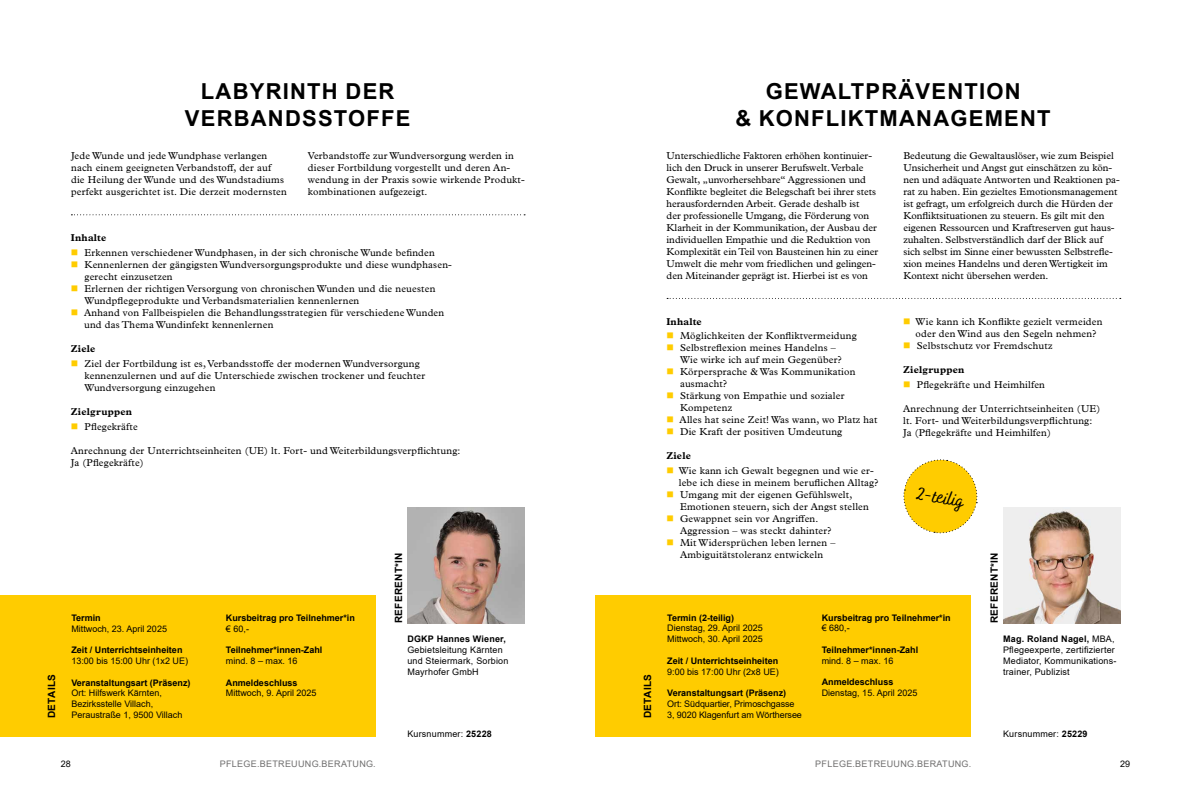
<style>
.page{position:relative;width:1191px;height:794px;background:#fff}
.page>*{position:absolute;margin:0;border:0;box-sizing:border-box;transform-origin:0 0}
.t1{font:700 22px/26.4px "Arial";letter-spacing:.055em;color:#000;text-align:center}
.t2{font:500 18px "Bakerie Smooth Wide";color:#000}
.t3{font:10px/12px "Plantin MT Pro";letter-spacing:.02em;color:#000}
.t4{font:10px/12px "Plantin MT Pro";color:#000}
.t5{font:700 10px "Plantin MT Pro";letter-spacing:.02em;color:#000}
.t6{font:700 10px "Arial";letter-spacing:.035em;color:#000}
.t7{font:9px/10.8px "Arial";color:#000}
.t8{font:700 9px "Arial";color:#000}
.t9{font:9px/10.8px "Arial";letter-spacing:.02em;color:#000}
.t10{font:9px "Arial";letter-spacing:.035em;color:#706f6f}
.t11{font:700 9px "Arial";letter-spacing:.02em;color:#000}
.s1{color:#fc0}
.s2{font-weight:700}
</style>
<div class="page">
<svg style="left:667px;top:298px;width:453px;height:1px"></svg>
<img style="left:1003px;top:507px;width:117px;height:116px">
<div style="left:595px;top:595px;width:376px;height:142px;background:#fc0"></div>
<svg style="left:71px;top:214px;width:454px;height:1px"></svg>
<img style="left:407px;top:507px;width:117px;height:116px">
<div style="left:0;top:595px;width:375px;height:142px;background:#fc0"></div>
<svg style="left:903px;top:459px;width:75px;height:75px"></svg>
<h1 class="t1" style="left:185px;top:78px;width:227px">LABYRINTH DER<br>VERBANDSSTOFFE</h1>
<p class="t3" style="left:71px;top:149px;width:217px">Jede Wunde und jede Wundphase verlangen nach einem geeigneten Verbandstoff, der auf die Heilung der Wunde und des Wundstadiums perfekt ausgerichtet ist. Die derzeit modernsten</p>
<p class="t3" style="left:308px;top:149px;width:218px">Verbandstoffe zur Wundversorgung werden in dieser Fortbildung vorgestellt und deren An&shy;wendung in der Praxis sowie wirkende Produkt&shy;kombinationen aufgezeigt.</p>
<p class="t5" style="left:71px;top:232px;width:37px">Inhalte</p>
<p class="t3" style="left:71px;top:246px;width:365px"><span class="s1">■</span> Erkennen verschiedener Wundphasen, in der sich chronische Wunde befinden</p>
<p class="t3" style="left:84px;top:258px;width:369px;text-indent:-14px"><span class="s1">■</span> Kennenlernen der gängigsten Wundversorgungsprodukte und diese wundphasen&shy;gerecht einzusetzen</p>
<p class="t3" style="left:84px;top:282px;width:352px;text-indent:-14px"><span class="s1">■</span> Erlernen der richtigen Versorgung von chronischen Wunden und die neuesten<br>Wundpflegeprodukte und Verbandsmaterialien kennenlernen</p>
<p class="t3" style="left:84px;top:306px;width:361px;text-indent:-13px"><span class="s1">■</span> Anhand von Fallbeispielen die Behandlungsstrategien für verschiedene Wunden und das Thema Wundinfekt kennenlernen</p>
<p class="t5" style="left:71px;top:342px;width:26px">Ziele</p>
<p class="t3" style="left:84px;top:357px;width:342px;text-indent:-14px"><span class="s1">■</span> Ziel der Fortbildung ist es, Verbandsstoffe der modernen Wundversorgung kennenzulernen und auf die Unterschiede zwischen trockener und feuchter<br>Wundversorgung einzugehen</p>
<p class="t5" style="left:71px;top:405px;width:63px">Zielgruppen</p>
<p class="t3" style="left:71px;top:420px;width:68px"><span class="s1">■</span> Pflegekräfte</p>
<p class="t3" style="left:71px;top:444px;width:391px">Anrechnung der Unterrichtseinheiten (UE) lt. Fort- und Weiterbildungsverpflichtung:<br>Ja (Pflegekräfte)</p>
<p class="t6" style="left:45px;top:718px;width:45px;rotate:-90deg">DETAILS</p>
<p class="t8" style="left:71px;top:611px;width:31px">Termin</p>
<p class="t7" style="left:71px;top:623px;width:97px">Mittwoch, 23. April 2025</p>
<p class="t8" style="left:71px;top:643px;width:113px">Zeit / Unterrichtseinheiten</p>
<p class="t7" style="left:71px;top:655px;width:118px">13:00 bis 15:00 Uhr (1x2 UE)</p>
<p class="t8" style="left:71px;top:676px;width:121px">Veranstaltungsart (Präsenz)</p>
<p class="t7" style="left:71px;top:688px;width:112px">Ort: Hilfswerk Kärnten,<br>Bezirksstelle Villach,<br>Peraustraße 1, 9500 Villach</p>
<p class="t8" style="left:226px;top:611px;width:130px">Kursbeitrag pro Teilnehmer*in</p>
<p class="t7" style="left:226px;top:623px;width:25px">€ 60,-</p>
<p class="t8" style="left:226px;top:643px;width:98px">Teilnehmer*innen-Zahl</p>
<p class="t7" style="left:226px;top:655px;width:73px">mind. 8 – max. 16</p>
<p class="t8" style="left:226px;top:676px;width:73px">Anmeldeschluss</p>
<p class="t7" style="left:226px;top:688px;width:92px">Mittwoch, 9. April 2025</p>
<p class="t6" style="left:391px;top:623px;width:72px;rotate:-90deg">REFERENT*IN</p>
<p class="t11" style="left:407px;top:632px;width:100px">DGKP Hannes Wiener,</p>
<p class="t9" style="left:407px;top:644px;width:102px">Gebietsleitung Kärnten und Steiermark, Sorbion<br>Mayrhofer GmbH</p>
<p class="t9" style="left:407px;top:728px;width:86px">Kursnummer: <span class="s2">25228</span></p>
<p class="t6" style="left:640px;top:718px;width:45px;rotate:-90deg">DETAILS</p>
<h1 class="t1" style="left:735px;top:78px;width:317px">GEWALTPRÄVENTION<br>&amp; KONFLIKTMANAGEMENT</h1>
<p class="t4" style="left:666px;top:149px;width:213px">Unterschiedliche Faktoren erhöhen kontinuier&shy;lich den Druck in unserer Berufswelt. Verbale Gewalt, „unvorhersehbare“ Aggressionen und Konflikte begleitet die Belegschaft bei ihrer stets herausfordernden Arbeit. Gerade deshalb ist<br>der professionelle Umgang, die Förderung von Klarheit in der Kommunikation, der Ausbau der individuellen Empathie und die Reduktion von Komplexität ein Teil von Bausteinen hin zu einer Umwelt die mehr vom friedlichen und gelingen&shy;den Miteinander geprägt ist. Hierbei ist es von</p>
<p class="t4" style="left:903px;top:149px;width:218px">Bedeutung die Gewaltauslöser, wie zum Beispiel Unsicherheit und Angst gut einschätzen zu kön&shy;nen und adäquate Antworten und Reaktionen pa&shy;rat zu haben. Ein gezieltes Emotionsmanagement ist gefragt, um erfolgreich durch die Hürden der Konfliktsituationen zu steuern. Es gilt mit den eigenen Ressourcen und Kraftreserven gut haus&shy;zuhalten. Selbstverständlich darf der Blick auf sich selbst im Sinne einer bewussten Selbstrefle&shy;xion meines Handelns und deren Wertigkeit im Kontext nicht übersehen werden.</p>
<p class="t5" style="left:666px;top:315px;width:37px">Inhalte</p>
<p class="t3" style="left:666px;top:330px;width:192px"><span class="s1">■</span> Möglichkeiten der Konfliktvermeidung</p>
<p class="t3" style="left:680px;top:342px;width:163px;text-indent:-14px"><span class="s1">■</span> Selbstreflexion meines Handelns –<br>Wie wirke ich auf mein Gegenüber?</p>
<p class="t3" style="left:680px;top:366px;width:177px;text-indent:-14px"><span class="s1">■</span> Körpersprache &amp; Was Kommunikation ausmacht?</p>
<p class="t3" style="left:680px;top:390px;width:166px;text-indent:-14px"><span class="s1">■</span> Stärkung von Empathie und sozialer<br>Kompetenz</p>
<p class="t3" style="left:666px;top:414px;width:213px"><span class="s1">■</span> Alles hat seine Zeit! Was wann, wo Platz hat</p>
<p class="t3" style="left:666px;top:426px;width:177px"><span class="s1">■</span> Die Kraft der positiven Umdeutung</p>
<p class="t5" style="left:666px;top:450px;width:26px">Ziele</p>
<p class="t3" style="left:679px;top:465px;width:201px;text-indent:-12px"><span class="s1">■</span> Wie kann ich Gewalt begegnen und wie er&shy;lebe ich diese in meinem beruflichen Alltag?</p>
<p class="t3" style="left:680px;top:489px;width:190px;text-indent:-14px"><span class="s1">■</span> Umgang mit der eigenen Gefühlswelt,<br>Emotionen steuern, sich der Angst stellen</p>
<p class="t3" style="left:680px;top:513px;width:153px;text-indent:-14px"><span class="s1">■</span> Gewappnet sein vor Angriffen.<br>Aggression – was steckt dahinter?</p>
<p class="t3" style="left:666px;top:537px;width:170px;text-align:center"><span class="s1">■</span> Mit Widersprüchen leben lernen –<br>Ambiguitätstoleranz entwickeln</p>
<p class="t3" style="left:915px;top:316px;width:188px;text-indent:-12px"><span class="s1">■</span> Wie kann ich Konflikte gezielt vermeiden oder den Wind aus den Segeln nehmen?</p>
<p class="t3" style="left:903px;top:340px;width:151px"><span class="s1">■</span> Selbstschutz vor Fremdschutz</p>
<p class="t5" style="left:903px;top:364px;width:63px">Zielgruppen</p>
<p class="t3" style="left:903px;top:379px;width:143px"><span class="s1">■</span> Pflegekräfte und Heimhilfen</p>
<p class="t3" style="left:903px;top:403px;width:199px">Anrechnung der Unterrichtseinheiten (UE) lt. Fort- und Weiterbildungsverpflichtung:<br>Ja (Pflegekräfte und Heimhilfen)</p>
<h2 class="t2" style="left:919px;top:482px;width:49px;rotate:10deg">2-teilig</h2>
<p class="t6" style="left:987px;top:623px;width:72px;rotate:-90deg">REFERENT*IN</p>
<p class="t8" style="left:667px;top:611px;width:68px">Termin (2-teilig)</p>
<p class="t7" style="left:667px;top:622px;width:97px">Dienstag, 29. April 2025<br>Mittwoch, 30. April 2025</p>
<p class="t8" style="left:667px;top:654px;width:113px">Zeit / Unterrichtseinheiten</p>
<p class="t7" style="left:667px;top:666px;width:113px">9:00 bis 17:00 Uhr (2x8 UE)</p>
<p class="t8" style="left:667px;top:686px;width:121px">Veranstaltungsart (Präsenz)</p>
<p class="t7" style="left:667px;top:698px;width:136px">Ort: Südquartier, Primoschgasse<br>3, 9020 Klagenfurt am Wörthersee</p>
<p class="t8" style="left:821px;top:611px;width:130px">Kursbeitrag pro Teilnehmer*in</p>
<p class="t7" style="left:821px;top:622px;width:30px">€ 680,-</p>
<p class="t8" style="left:821px;top:643px;width:98px">Teilnehmer*innen-Zahl</p>
<p class="t7" style="left:821px;top:655px;width:73px">mind. 8 – max. 16</p>
<p class="t8" style="left:821px;top:676px;width:73px">Anmeldeschluss</p>
<p class="t7" style="left:821px;top:687px;width:97px">Dienstag, 15. April 2025</p>
<p class="t9" style="left:1003px;top:633px;width:115px"><span class="s2">Mag. Roland Nagel,</span> MBA,<br>Pflegeexperte, zertifizierter<br>Mediator, Kommunikations&shy;trainer, Publizist</p>
<p class="t9" style="left:1003px;top:728px;width:86px">Kursnummer: <span class="s2">25229</span></p>
<p class="t7" style="left:61px;top:758px;width:12px">28</p>
<p class="t10" style="left:220px;top:757px;width:157px">PFLEGE.BETREUUNG.BERATUNG.</p>
<p class="t10" style="left:815px;top:757px;width:157px">PFLEGE.BETREUUNG.BERATUNG.</p>
<p class="t7" style="left:1120px;top:758px;width:12px">29</p>
</div>
